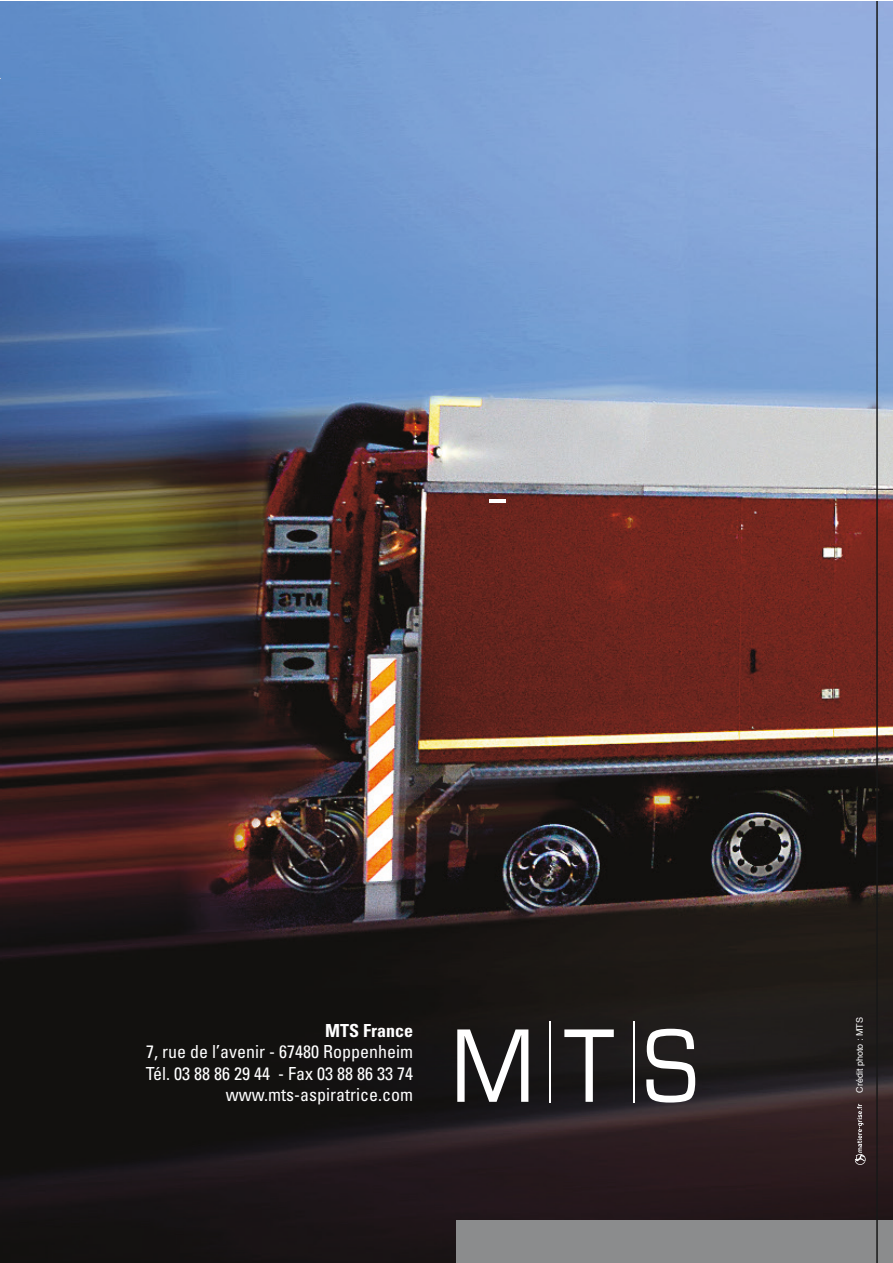
<style>
.page{position:relative;width:893px;height:1263px;background:#fff}
.page>*{position:absolute;margin:0;border:0;box-sizing:border-box;transform-origin:0 0}
.t1{font:condensed 18px/21.6px "Univers LT Std";color:#fff;text-align:right}
.t2{font:700 condensed 18px "Univers LT Std";color:#fff}
.t3{font:9px "Helvetica";color:#fff}
</style>
<div class="page">
<img style="left:0;top:1px;width:893px;height:1262px">
<div style="left:457px;top:1220px;width:436px;height:43px;background:#8b8c8d"></div>
<svg style="left:855px;top:1104px;width:11px;height:61px"></svg>
<hr style="left:876px;top:1px;width:2px;height:1262px;background:#171818">
<svg style="left:564px;top:1029px;width:50px;height:73px"></svg>
<svg style="left:457px;top:1029px;width:71px;height:73px"></svg>
<svg style="left:646px;top:1029px;width:49px;height:73px"></svg>
<hr style="left:549px;top:1021px;width:1px;height:82px;background:#fff">
<hr style="left:633px;top:1021px;width:1px;height:82px;background:#fff">
<svg style="left:489px;top:500px;width:17px;height:2px"></svg>
<p class="t2" style="left:325px;top:1019px;width:89px">MTS France</p>
<p class="t1" style="left:146px;top:1041px;width:269px">7, rue de l’avenir - 67480 Roppenheim<br>Tél. 03 88 86 29 44 - Fax 03 88 86 33 74 www.mts-aspiratrice.com</p>
<p class="t3" style="left:853px;top:1093px;width:77px;rotate:-90deg">Crédit photo : MTS</p>
</div>
